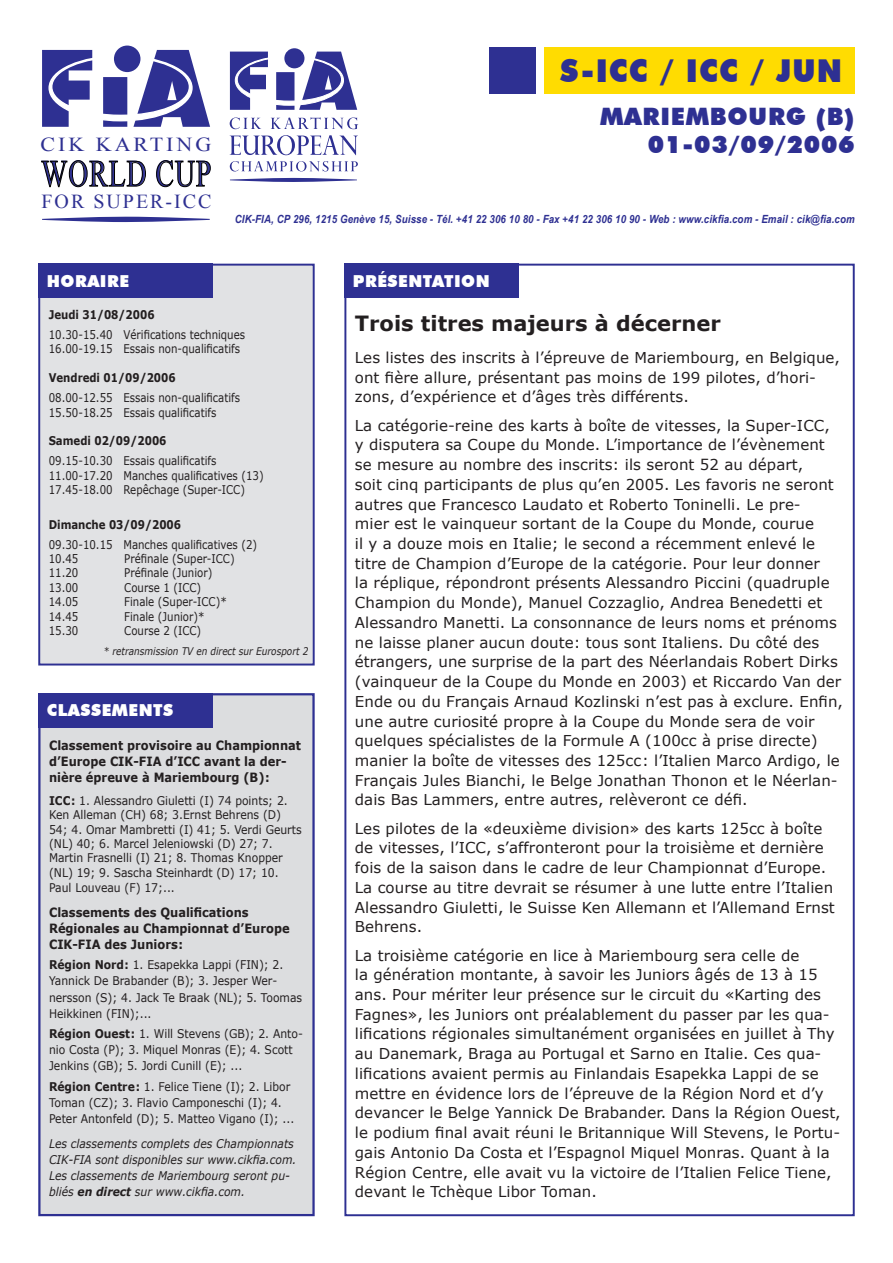
<style>
.page{position:relative;width:893px;height:1263px;background:#fff}
.page>*{position:absolute;margin:0;border:0;box-sizing:border-box;transform-origin:0 0}
.t1{font:37.65px "Times New Roman";letter-spacing:.04em;color:#2e3092;scale:.73 1}
.t2{font:900 31.5px "Futura BT";letter-spacing:.03em;color:#2e3092;scale:.95 1}
.t3{font:900 24px "Futura BT";letter-spacing:.03em;color:#2e3092}
.t4{font:700 21px "Verdana";color:#231f20}
.t5{font:19.8px "Times New Roman";letter-spacing:.1em;color:#2e3092}
.t6{font:19.8px "Times New Roman";letter-spacing:.135em;color:#2e3092;scale:1.11 1}
.t7{font:900 16.5px "Futura BT";letter-spacing:.03em;color:#fff}
.t8{font:15px/19.6px "Verdana";letter-spacing:.005em;color:#231f20}
.t9{font:700 12.75px/16.2px "Verdana";color:#231f20;scale:.9 1}
.t10{font:12px/16.2px "Verdana";color:#231f20;scale:.9 1}
.t11{font:12px "Verdana";color:#231f20;scale:.85 1}
.t12{font:italic 12px/16px "Verdana";color:#231f20;scale:.9 1}
.t13{font:700 12px "Verdana";color:#231f20;scale:.85 1}
.t14{font:italic 700 11.25px "Arial Narrow";letter-spacing:.01em;color:#2e3092;scale:1.05 1}
.t15{font:italic 10.5px "Verdana";color:#231f20;scale:.85 1}
.s1{font-weight:700}
</style>
<div class="page">
<svg style="left:42px;top:217px;width:168px;height:5px"></svg>
<svg style="left:42px;top:50px;width:168px;height:77px"></svg>
<div style="left:114px;top:46px;width:26px;height:26px;background:#2e3092;border-radius:50%"></div>
<svg style="left:41px;top:160px;width:105px;height:27px"></svg>
<svg style="left:156px;top:160px;width:55px;height:27px"></svg>
<div style="left:544px;top:47px;width:311px;height:47px;background:#ffdc01"></div>
<div style="left:489px;top:47px;width:47px;height:47px;background:#2e3092"></div>
<div style="left:39px;top:694px;width:275px;height:521px;background:#dcdddf"></div>
<div style="left:38px;top:693px;width:277px;height:523px;border:2px solid #2e3092"></div>
<div style="left:344px;top:264px;width:175px;height:34px;background:#2e3092"></div>
<div style="left:38px;top:693px;width:175px;height:34px;background:#2e3092"></div>
<svg style="left:230px;top:161px;width:128px;height:10px"></svg>
<svg style="left:230px;top:178px;width:127px;height:4px"></svg>
<svg style="left:230px;top:52px;width:127px;height:58px"></svg>
<div style="left:284px;top:48px;width:20px;height:20px;background:#2e3092;border-radius:50%"></div>
<svg style="left:230px;top:118px;width:31px;height:11px"></svg>
<svg style="left:271px;top:117px;width:87px;height:12px"></svg>
<svg style="left:230px;top:135px;width:128px;height:20px"></svg>
<div style="left:39px;top:265px;width:275px;height:399px;background:#e1e2e4"></div>
<div style="left:38px;top:264px;width:277px;height:401px;border:2px solid #2e3092"></div>
<div style="left:38px;top:264px;width:175px;height:34px;background:#2e3092"></div>
<p class="t6" style="left:41px;top:131px;width:155px">CIK KARTING</p>
<p class="t1" style="left:41px;top:148px;width:234px">WORLD CUP</p>
<p class="t5" style="left:41px;top:188px;width:172px">FOR SUPER-ICC</p>
<p class="t7" style="left:47px;top:271px;width:84px">HORAIRE</p>
<p class="t2" style="left:560px;top:52px;width:298px">S-ICC / ICC / JUN</p>
<p class="t3" style="left:600px;top:101px;width:256px">MARIEMBOURG (B)</p>
<p class="t3" style="left:648px;top:130px;width:209px">01-03/09/2006</p>
<p class="t14" style="left:235px;top:211px;width:592px">CIK-FIA, CP 296, 1215 Genève 15, Suisse - Tél. +41 22 306 10 80 - Fax +41 22 306 10 90 - Web : www.cikfia.com - Email : cik@fia.com</p>
<p class="t7" style="left:353px;top:271px;width:138px">PRÉSENTATION</p>
<p class="t13" style="left:49px;top:307px;width:126px">Jeudi 31/08/2006</p>
<p class="t11" style="left:49px;top:327px;width:233px">10.30-15.40 Vérifications techniques</p>
<p class="t11" style="left:49px;top:341px;width:227px">16.00-19.15 Essais non-qualificatifs</p>
<p class="t13" style="left:49px;top:370px;width:151px">Vendredi 01/09/2006</p>
<p class="t11" style="left:49px;top:390px;width:227px">08.00-12.55 Essais non-qualificatifs</p>
<p class="t11" style="left:49px;top:405px;width:199px">15.50-18.25 Essais qualificatifs</p>
<p class="t13" style="left:49px;top:433px;width:140px">Samedi 02/09/2006</p>
<p class="t11" style="left:49px;top:453px;width:199px">09.15-10.30 Essais qualificatifs</p>
<p class="t11" style="left:49px;top:468px;width:254px">11.00-17.20 Manches qualificatives (13)</p>
<p class="t11" style="left:49px;top:482px;width:232px">17.45-18.00 Repêchage (Super-ICC)</p>
<p class="t13" style="left:49px;top:517px;width:157px">Dimanche 03/09/2006</p>
<p class="t11" style="left:49px;top:537px;width:247px">09.30-10.15 Manches qualificatives (2)</p>
<p class="t11" style="left:49px;top:551px;width:36px">10.45</p>
<p class="t11" style="left:124px;top:551px;width:131px">Préfinale (Super-ICC)</p>
<p class="t11" style="left:49px;top:565px;width:36px">11.20</p>
<p class="t11" style="left:124px;top:565px;width:105px">Préfinale (Junior)</p>
<p class="t11" style="left:49px;top:580px;width:36px">13.00</p>
<p class="t11" style="left:124px;top:580px;width:92px">Course 1 (ICC)</p>
<p class="t11" style="left:49px;top:594px;width:36px">14.05</p>
<p class="t11" style="left:124px;top:594px;width:122px">Finale (Super-ICC)*</p>
<p class="t11" style="left:49px;top:609px;width:36px">14.45</p>
<p class="t11" style="left:124px;top:609px;width:96px">Finale (Junior)*</p>
<p class="t11" style="left:49px;top:623px;width:36px">15.30</p>
<p class="t11" style="left:124px;top:623px;width:92px">Course 2 (ICC)</p>
<p class="t15" style="left:104px;top:644px;width:243px">* retransmission TV en direct sur Eurosport 2</p>
<p class="t7" style="left:47px;top:700px;width:128px">CLASSEMENTS</p>
<p class="t9" style="left:49px;top:736px;width:282px">Classement provisoire au Championnat d’Europe CIK-FIA d’ICC avant la der&shy;nière épreuve à Mariembourg (B) :</p>
<p class="t10" style="left:49px;top:793px;width:282px;line-height:14.5px"><span class="s1">ICC :</span> 1. Alessandro Giuletti (I) 74 points; 2.<br>Ken Alleman (CH) 68; 3.Ernst Behrens (D)<br>54; 4. Omar Mambretti (I) 41; 5. Verdi Geurts (NL) 40; 6. Marcel Jeleniowski (D) 27; 7.<br>Martin Frasnelli (I) 21; 8. Thomas Knopper (NL) 19; 9. Sascha Steinhardt (D) 17; 10.<br>Paul Louveau (F) 17;...</p>
<p class="t9" style="left:49px;top:903px;width:269px">Classements des Qualifications<br>Régionales au Championnat d’Europe<br>CIK-FIA des Juniors :</p>
<p class="t10" style="left:49px;top:956px;width:283px"><span class="s1">Région Nord :</span> 1. Esapekka Lappi (FIN); 2.<br>Yannick De Brabander (B); 3. Jesper Wer&shy;nersson (S); 4. Jack Te Braak (NL); 5. Toomas Heikkinen (FIN);...</p>
<p class="t10" style="left:49px;top:1025px;width:284px"><span class="s1">Région Ouest :</span> 1. Will Stevens (GB); 2. Anto&shy;nio Costa (P); 3. Miquel Monras (E); 4. Scott<br>Jenkins (GB); 5. Jordi Cunill (E); ...</p>
<p class="t10" style="left:49px;top:1078px;width:274px"><span class="s1">Région Centre :</span> 1. Felice Tiene (I); 2. Libor<br>Toman (CZ); 3. Flavio Camponeschi (I); 4.<br>Peter Antonfeld (D); 5. Matteo Vigano (I); ...</p>
<p class="t12" style="left:49px;top:1135px;width:276px">Les classements complets des Championnats CIK-FIA sont disponibles sur www.cikfia.com.<br>Les classements de Mariembourg seront pu&shy;bliés <span class="s1">en direct</span> sur www.cikfia.com.</p>
<p class="t4" style="left:355px;top:309px;width:367px">Trois titres majeurs à décerner</p>
<p class="t8" style="left:355px;top:347px;width:487px">Les listes des inscrits à l’épreuve de Mariembourg, en Belgique, ont fière allure, présentant pas moins de 199 pilotes, d’hori&shy;zons, d’expérience et d’âges très différents.</p>
<p class="t8" style="left:355px;top:415px;width:490px">La catégorie-reine des karts à boîte de vitesses, la Super-ICC,<br>y disputera sa Coupe du Monde. L’importance de l’évènement se mesure au nombre des inscrits: ils seront 52 au départ,<br>soit cinq participants de plus qu’en 2005. Les favoris ne seront autres que Francesco Laudato et Roberto Toninelli. Le pre-<br>mier est le vainqueur sortant de la Coupe du Monde, courue<br>il y a douze mois en Italie; le second a récemment enlevé le titre de Champion d’Europe de la catégorie. Pour leur donner<br>la réplique, répondront présents Alessandro Piccini (quadruple Champion du Monde), Manuel Cozzaglio, Andrea Benedetti et Alessandro Manetti. La consonnance de leurs noms et prénoms ne laisse planer aucun doute: tous sont Italiens. Du côté des étrangers, une surprise de la part des Néerlandais Robert Dirks (vainqueur de la Coupe du Monde en 2003) et Riccardo Van der Ende ou du Français Arnaud Kozlinski n’est pas à exclure. Enfin, une autre curiosité propre à la Coupe du Monde sera de voir quelques spécialistes de la Formule A (100cc à prise directe) manier la boîte de vitesses des 125cc : l’Italien Marco Ardigo, le Français Jules Bianchi, le Belge Jonathan Thonon et le Néerlan&shy;dais Bas Lammers, entre autres, relèveront ce défi.</p>
<p class="t8" style="left:355px;top:818px;width:481px">Les pilotes de la «deuxième division» des karts 125cc à boîte de vitesses, l’ICC, s’affronteront pour la troisième et dernière fois de la saison dans le cadre de leur Championnat d’Europe.<br>La course au titre devrait se résumer à une lutte entre l’Italien Alessandro Giuletti, le Suisse Ken Allemann et l’Allemand Ernst Behrens.</p>
<p class="t8" style="left:355px;top:945px;width:487px">La troisième catégorie en lice à Mariembourg sera celle de<br>la génération montante, à savoir les Juniors âgés de 13 à 15 ans. Pour mériter leur présence sur le circuit du «Karting des Fagnes», les Juniors ont préalablement du passer par les qua&shy;lifications régionales simultanément organisées en juillet à Thy au Danemark, Braga au Portugal et Sarno en Italie. Ces qua&shy;lifications avaient permis au Finlandais Esapekka Lappi de se mettre en évidence lors de l’épreuve de la Région Nord et d’y devancer le Belge Yannick De Brabander. Dans la Région Ouest, le podium final avait réuni le Britannique Will Stevens, le Portu&shy;gais Antonio Da Costa et l’Espagnol Miquel Monras. Quant à la Région Centre, elle avait vu la victoire de l’Italien Felice Tiene, devant le Tchèque Libor Toman.</p>
</div>
